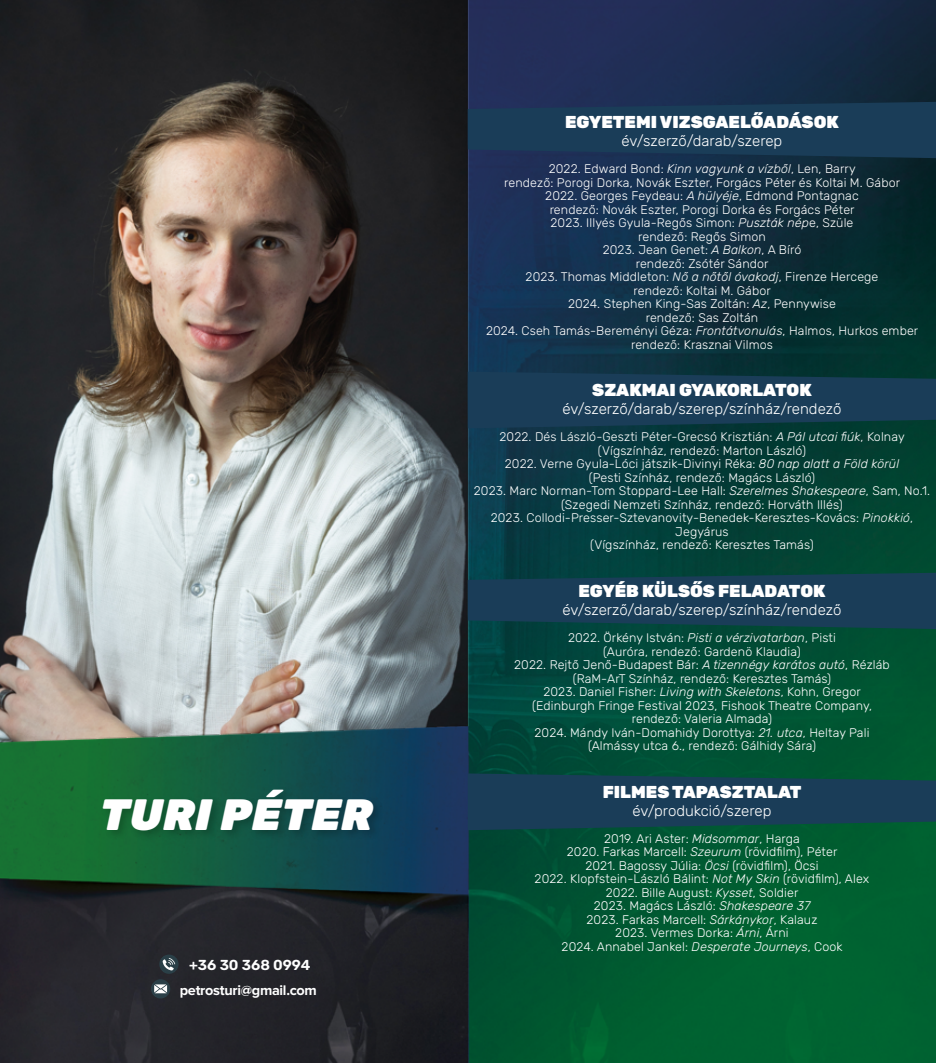
<style>
.page{position:relative;width:936px;height:1063px;background:#fff}
.page>*{position:absolute;margin:0;border:0;box-sizing:border-box;transform-origin:0 0}
.t1{font:italic 900 43.8px "Rubik";color:#fff}
.t2{font:900 17.25px "Rubik";color:#fff}
.t3{font:300 15px "Rubik";color:#fff}
.t4{font:700 14.4px "Proxima Nova";letter-spacing:-.02em;color:#fff}
.t5{font:600 14.4px "Rubik";color:#fff}
.t6{font:300 12.45px/13.5px "Rubik";letter-spacing:.01em;color:#fff;text-align:center}
.s1{font-style:italic}
</style>
<div class="page">
<img style="left:0;top:0;width:935px;height:1063px">
<svg style="left:467px;top:102px;width:468px;height:56px;background:#1a3a56"></svg>
<svg style="left:467px;top:372px;width:468px;height:56px;background:#173b52"></svg>
<svg style="left:467px;top:573px;width:468px;height:56px;background:#163d53"></svg>
<svg style="left:467px;top:773px;width:468px;height:57px;background:#164052"></svg>
<div style="left:100px;top:786px;width:284px;height:55px;background:#000;opacity:.2"></div>
<svg style="left:151px;top:955px;width:27px;height:43px"></svg>
<h1 class="t1" style="left:97px;top:790px;width:290px">TURIPÉTER</h1>
<p class="t5" style="left:189px;top:954px;width:123px">+36 30 368 0994</p>
<p class="t4" style="left:180px;top:982px;width:139px">petrosturi@gmail.com</p>
<h2 class="t2" style="left:565px;top:112px;width:275px">EGYETEMI VIZSGAELŐADÁSOK</h2>
<p class="t3" style="left:621px;top:130px;width:162px">év/szerző/darab/szerep</p>
<p class="t6" style="left:486px;top:163px;width:434px">2022. Edward Bond: <span class="s1">Kinn vagyunk a vízből</span>, Len, Barry<br>rendező: Porogi Dorka, Novák Eszter, Forgács Péter és Koltai M. Gábor<br>2022. Georges Feydeau: <span class="s1">A hülyéje</span>, Edmond Pontagnac<br>rendező: Novák Eszter, Porogi Dorka és Forgács Péter<br>2023. Illyés Gyula-Regős Simon: <span class="s1">Puszták nép</span>e, Szüle<br>rendező: Regős Simon<br>2023. Jean Genet: <span class="s1">A Balkon</span>, A Bíró<br>rendező: Zsótér Sándor<br>2023. Thomas Middleton: <span class="s1">Nő a nőtől óvakodj</span>, Firenze Hercege<br>rendező: Koltai M. Gábor<br>2024. Stephen King-Sas Zoltán: <span class="s1">Az</span>, Pennywise<br>rendező: Sas Zoltán<br>2024. Cseh Tamás-Bereményi Géza: <span class="s1">Frontátvonulás</span>, Halmos, Hurkos ember rendező: Krasznai Vilmos</p>
<h2 class="t2" style="left:592px;top:380px;width:221px">SZAKMAI GYAKORLATOK</h2>
<p class="t3" style="left:562px;top:398px;width:280px">év/szerző/darab/szerep/színház/rendező</p>
<p class="t6" style="left:474px;top:431px;width:458px">2022. Dés László-Geszti Péter-Grecsó Krisztián: <span class="s1">A Pál utcai fiúk</span>, Kolnay (Vígszínház, rendező: Marton László)<br>2022. Verne Gyula-Lóci játszik-Divinyi Réka: <span class="s1">80 nap alatt a Föld körül<br></span>(Pesti Színház, rendező: Magács László)<br>2023. Marc Norman-Tom Stoppard-Lee Hall: <span class="s1">Szerelmes Shakespeare</span>, Sam, No.1. (Szegedi Nemzeti Színház, rendező: Horváth Illés)<br>2023. Collodi-Presser-Sztevanovity-Benedek-Keresztes-Kovács: <span class="s1">Pinokkió</span>, Jegyárus<br>(Vígszínház, rendező: Keresztes Tamás)</p>
<h2 class="t2" style="left:578px;top:581px;width:248px">EGYÉB KÜLSŐS FELADATOK</h2>
<p class="t3" style="left:562px;top:599px;width:280px">év/szerző/darab/szerep/színház/rendező</p>
<p class="t6" style="left:514px;top:632px;width:377px">2022. Örkény István: <span class="s1">Pisti a vérzivatarban</span>, Pisti<br>(Auróra, rendező: Gardenö Klaudia)<br>2022. Rejtő Jenő-Budapest Bár: <span class="s1">A tizennégy karátos autó</span>, Rézláb (RaM-ArT Színház, rendező: Keresztes Tamás)<br>2023. Daniel Fisher: <span class="s1">Living with Skeletons</span>, Kohn, Gregor (Edinburgh Fringe Festival 2023, Fishook Theatre Company, rendező: Valeria Almada)<br>2024. Mándy Iván-Domahidy Dorottya: <span class="s1">21. utca</span>, Heltay Pali (Almássy utca 6., rendező: Gálhidy Sára)</p>
<h2 class="t2" style="left:602px;top:782px;width:200px">FILMES TAPASZTALAT</h2>
<p class="t3" style="left:632px;top:800px;width:140px">év/produkció/szerep</p>
<p class="t6" style="left:534px;top:832px;width:336px">2019. Ari Aster: <span class="s1">Midsommar</span>, Harga<br>2020. Farkas Marcell: <span class="s1">Szeurum</span> (rövidfilm), Péter<br>2021. Bagossy Júlia: <span class="s1">Öcsi</span> (rövidfilm), Öcsi<br>2022. Klopfstein-László Bálint: <span class="s1">Not My Skin</span> (rövidfilm), Alex 2022. Bille August: <span class="s1">Kysset</span>, Soldier<br>2023. Magács László: <span class="s1">Shakespeare 37<br></span>2023. Farkas Marcell: <span class="s1">Sárkánykor</span>, Kalauz<br>2023. Vermes Dorka: <span class="s1">Árni</span>, Árni<br>2024. Annabel Jankel: <span class="s1">Desperate Journeys</span>, Cook</p>
</div>
